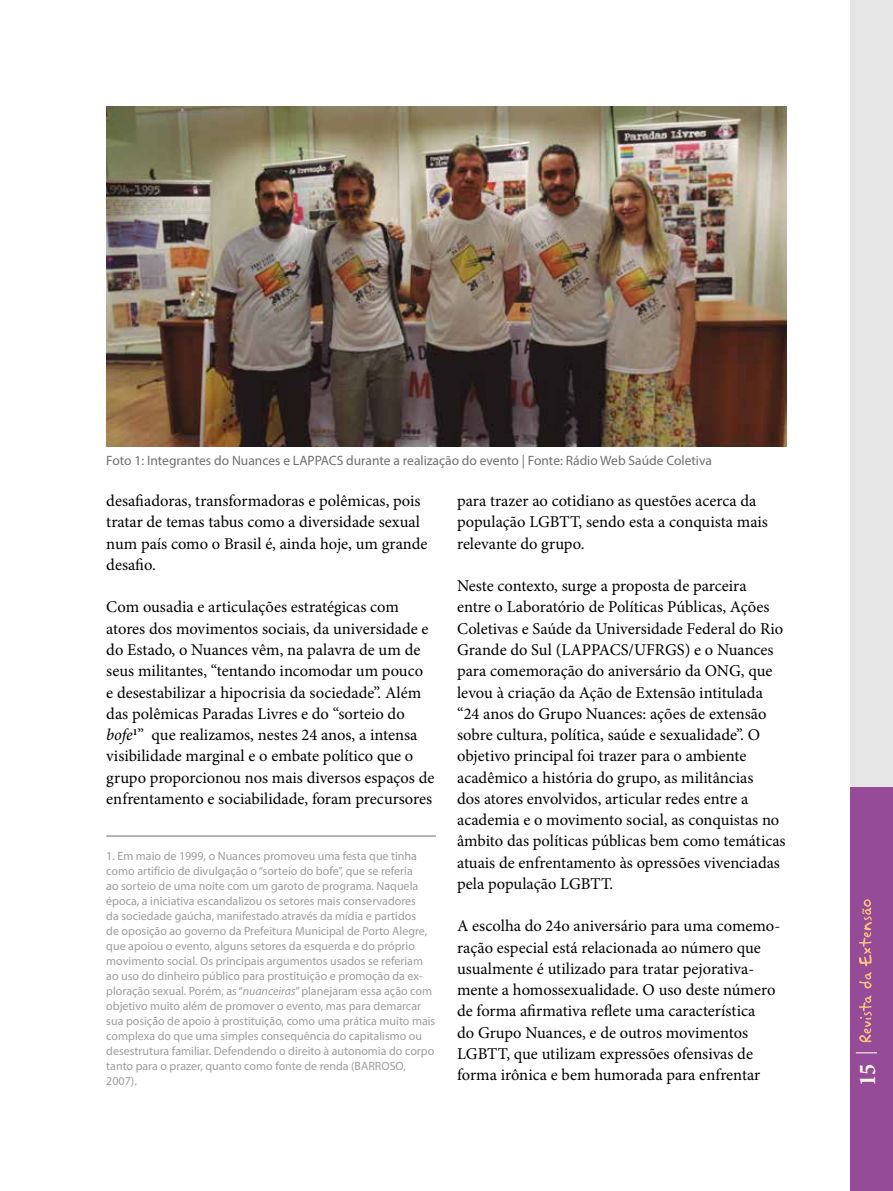
<style>
.page{position:relative;width:893px;height:1191px;background:#fff}
.page>*{position:absolute;margin:0;border:0;box-sizing:border-box;transform-origin:0 0}
.t1{font:700 condensed 24px "Minion Pro";color:#fff9e3}
.t2{font:16.5px/21.3px "Minion Pro";color:#000}
.t3{font:13.5px "Myriad Pro";color:#706f6f}
.t4{font:12px/15px "Myriad Pro";color:#9d9d9c}
.s1{font-style:italic}
</style>
<div class="page">
<div style="left:850px;top:0;width:43px;height:1191px;background:#e6e6e6"></div>
<div style="left:850px;top:787px;width:43px;height:404px;background:#954b97"></div>
<hr style="left:106px;top:835px;width:330px;height:1px;background:#9d9d9c">
<img style="left:106px;top:106px;width:681px;height:340px">
<svg style="left:856px;top:1052px;width:21px;height:1px"></svg>
<svg style="left:859px;top:995px;width:13px;height:47px"></svg>
<svg style="left:859px;top:899px;width:13px;height:89px"></svg>
<p class="t3" style="left:106px;top:452px;width:607px">Foto 1: Integrantes do Nuances e LAPPACS durante a realização do evento | Fonte: Rádio Web Saúde Coletiva</p>
<p class="t2" style="left:106px;top:490px;width:323px">desafiadoras, transformadoras e polêmicas, pois tratar de temas tabus como a diversidade sexual num país como o Brasil é, ainda hoje, um grande desafio.</p>
<p class="t2" style="left:106px;top:596px;width:330px">Com ousadia e articulações estratégicas com atores dos movimentos sociais, da universidade e do Estado, o Nuances vêm, na palavra de um de seus militantes, “tentando incomodar um pouco<br>e desestabilizar a hipocrisia da sociedade”. Além das polêmicas Paradas Livres e do “sorteio do <span class="s1">bofe</span><sup>1</sup>” que realizamos, nestes 24 anos, a intensa visibilidade marginal e o embate político que o grupo proporcionou nos mais diversos espaços de enfrentamento e sociabilidade, foram precursores</p>
<p class="t4" style="left:106px;top:848px;width:331px">1. Em maio de 1999, o Nuances promoveu uma festa que tinha como artifício de divulgação o “sorteio do bofe”, que se referia<br>ao sorteio de uma noite com um garoto de programa. Naquela época, a iniciativa escandalizou os setores mais conservadores<br>da sociedade gaúcha, manifestado através da mídia e partidos<br>de oposição ao governo da Prefeitura Municipal de Porto Alegre, que apoiou o evento, alguns setores da esquerda e do próprio movimento social. Os principais argumentos usados se referiam ao uso do dinheiro público para prostituição e promoção da ex&shy;ploração sexual. Porém, as “<span class="s1">nuanceiras</span>” planejaram essa ação com objetivo muito além de promover o evento, mas para demarcar sua posição de apoio à prostituição, como uma prática muito mais complexa do que uma simples consequência do capitalismo ou desestrutura familiar. Defendendo o direito à autonomia do corpo tanto para o prazer, quanto como fonte de renda (BARROSO, 2007).</p>
<p class="t2" style="left:457px;top:490px;width:312px">para trazer ao cotidiano as questões acerca da população LGBTT, sendo esta a conquista mais relevante do grupo.</p>
<p class="t2" style="left:457px;top:575px;width:330px">Neste contexto, surge a proposta de parceira<br>entre o Laboratório de Políticas Públicas, Ações Coletivas e Saúde da Universidade Federal do Rio Grande do Sul (LAPPACS/UFRGS) e o Nuances para comemoração do aniversário da ONG, que levou à criação da Ação de Extensão intitulada “24 anos do Grupo Nuances: ações de extensão sobre cultura, política, saúde e sexualidade”. O objetivo principal foi trazer para o ambiente acadêmico a história do grupo, as militâncias<br>dos atores envolvidos, articular redes entre a academia e o movimento social, as conquistas no âmbito das políticas públicas bem como temáticas atuais de enfrentamento às opressões vivenciadas pela população LGBTT.</p>
<p class="t2" style="left:457px;top:915px;width:325px">A escolha do 24o aniversário para uma comemo&shy;ração especial está relacionada ao número que usualmente é utilizado para tratar pejorativa&shy;mente a homossexualidade. O uso deste número de forma afirmativa reflete uma característica<br>do Grupo Nuances, e de outros movimentos LGBTT, que utilizam expressões ofensivas de forma irônica e bem humorada para enfrentar</p>
<h1 class="t1" style="left:851px;top:1085px;width:24px;rotate:-90deg">15</h1>
</div>
